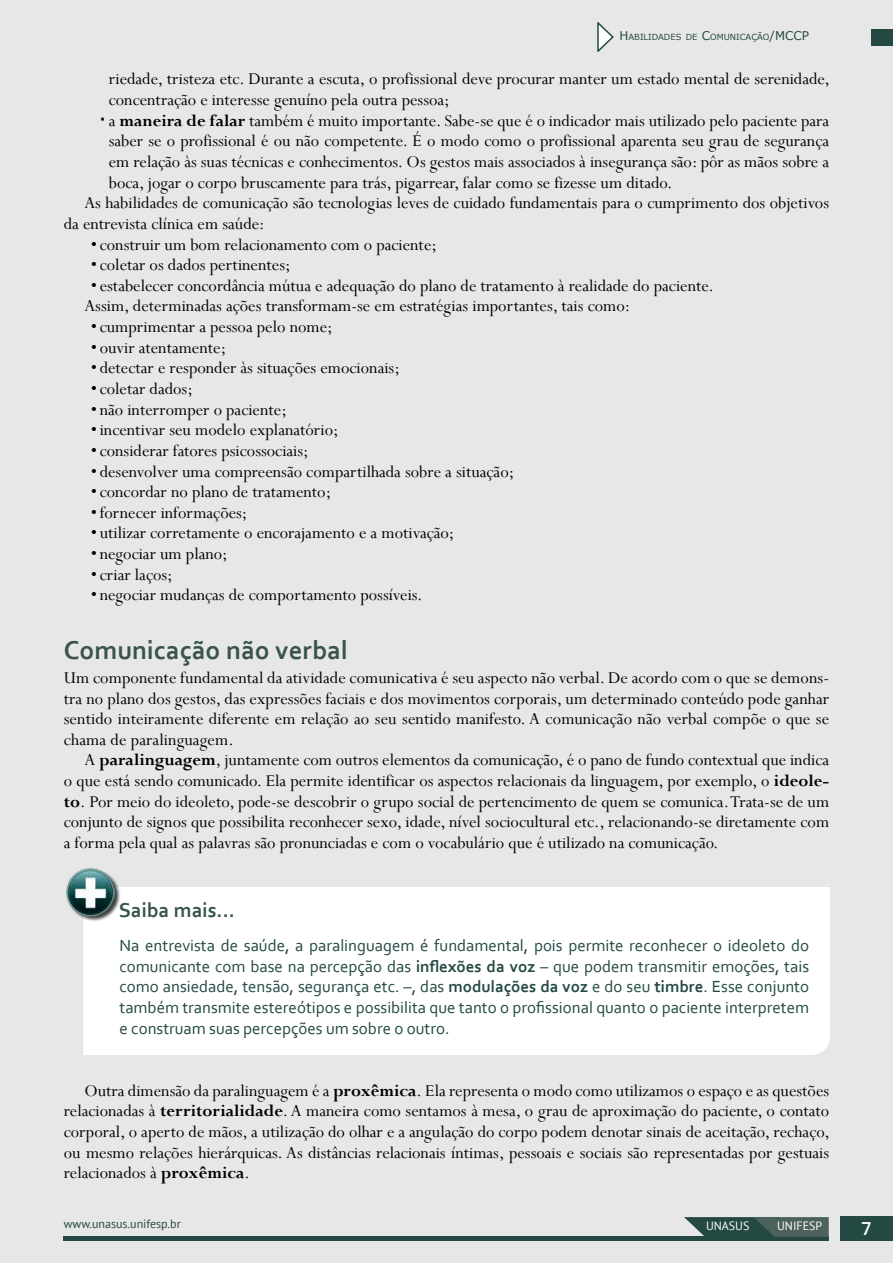
<style>
.page{position:relative;width:893px;height:1263px;background:#e7e7e7}
.page>*{position:absolute;margin:0;border:0;box-sizing:border-box;transform-origin:0 0}
.t1{font:700 27px "Corbel";color:#39544f}
.t2{font:700 21px "Corbel";color:#39544f}
.t3{font:700 19.5px "Shruti";color:#fff}
.t4{font:18.3px/20.7px "Perpetua";color:#000;text-align:justify}
.t5{font:16.8px/20.7px "Corbel";color:#244943;text-align:justify}
.t6{font:12px "PT Sans";color:#244943}
.t7{font:12px "PT Sans";color:#fff}
.t8{font:8.4px "Verdana";color:#244943}
.s1{font-size:12px}
.s2{font-weight:700}
</style>
<div class="page">
<div style="left:64px;top:1236px;width:765px;height:5px;background:#244943"></div>
<div style="left:840px;top:1217px;width:53px;height:24px;background:#244943"></div>
<svg style="left:684px;top:1217px;width:145px;height:20px"></svg>
<div style="left:872px;top:29px;width:21px;height:16px;background:#244943"></div>
<svg style="left:597px;top:22px;width:17px;height:30px"></svg>
<div style="left:83px;top:887px;width:747px;height:168px;background:#fff"></div>
<div style="left:67px;top:869px;width:54px;height:53px;background:#000;opacity:.75"></div>
<img style="left:67px;top:869px;width:48px;height:48px">
<p class="t8" style="left:619px;top:31px;width:191px"><span class="s1">H</span>ABILIDADES DE <span class="s1">C</span>OMUNICAÇÃO<span class="s1">/M CCP</span></p>
<p class="t4" style="left:109px;top:68px;width:723px">riedade, tristeza etc. Durante a escuta, o profissional deve procurar manter um estado mental de serenidade,</p>
<p class="t4" style="left:109px;top:89px;width:342px">concentração e interesse genuíno pela outra pessoa;</p>
<p class="t4" style="left:109px;top:110px;width:722px">a <span class="s2">maneira de falar</span> também é muito importante. Sabe-se que é o indicador mais utilizado pelo paciente para</p>
<p class="t4" style="left:109px;top:130px;width:722px">saber se o profissional é ou não competente. É o modo como o profissional aparenta seu grau de segurança</p>
<p class="t4" style="left:109px;top:151px;width:722px">em relação às suas técnicas e conhecimentos. Os gestos mais associados à insegurança são: pôr as mãos sobre a</p>
<p class="t4" style="left:109px;top:172px;width:561px">boca, jogar o corpo bruscamente para trás, pigarrear, falar como se fizesse um ditado.</p>
<p class="t4" style="left:84px;top:192px;width:746px">As habilidades de comunicação são tecnologias leves de cuidado fundamentais para o cumprimento dos objetivos</p>
<p class="t4" style="left:64px;top:213px;width:202px">da entrevista clínica em saúde:</p>
<p class="t4" style="left:91px;top:234px;width:348px">•construir um bom relacionamento com o paciente;</p>
<p class="t4" style="left:91px;top:254px;width:201px">•coletar os dados pertinentes;</p>
<p class="t4" style="left:84px;top:275px;width:627px;text-indent:6px">• estabelecer concordância mútua e adequação do plano de tratamento à realidade do paciente.<br>Assim, determinadas ações transformam-se em estratégias importantes, tais como:</p>
<p class="t4" style="left:91px;top:316px;width:243px">•cumprimentar a pessoa pelo nome;</p>
<p class="t4" style="left:91px;top:337px;width:137px">• ouvir atentamente;</p>
<p class="t4" style="left:91px;top:357px;width:310px">• detectar e responder às situações emocionais;</p>
<p class="t4" style="left:91px;top:378px;width:103px">•coletar dados;</p>
<p class="t4" style="left:91px;top:399px;width:197px">• não interromper o paciente;</p>
<p class="t4" style="left:91px;top:419px;width:249px">•incentivar seu modelo explanatório;</p>
<p class="t4" style="left:91px;top:440px;width:219px">•considerar fatores psicossociais;</p>
<p class="t4" style="left:91px;top:461px;width:425px">• desenvolver uma compreensão compartilhada sobre a situação;</p>
<p class="t4" style="left:91px;top:481px;width:242px">•concordar no plano de tratamento;</p>
<p class="t4" style="left:91px;top:502px;width:158px">•fornecer informações;</p>
<p class="t4" style="left:91px;top:522px;width:365px">• utilizar corretamente o encorajamento e a motivação;</p>
<p class="t4" style="left:91px;top:543px;width:138px">• negociar um plano;</p>
<p class="t4" style="left:91px;top:564px;width:83px">•criar laços;</p>
<p class="t4" style="left:91px;top:584px;width:330px">• negociar mudanças de comportamento possíveis.</p>
<h1 class="t1" style="left:64px;top:633px;width:286px">Comunicação não verbal</h1>
<p class="t4" style="left:64px;top:667px;width:767px">Um componente fundamental da atividade comunicativa é seu aspecto não verbal. De acordo com o que se demons&shy;tra no plano dos gestos, das expressões faciais e dos movimentos corporais, um determinado conteúdo pode ganhar sentido inteiramente diferente em relação ao seu sentido manifesto. A comunicação não verbal compõe o que se chama de paralinguagem.</p>
<p class="t4" style="left:64px;top:749px;width:767px;text-indent:21px">A <span class="s2">paralinguagem</span>, juntamente com outros elementos da comunicação, é o pano de fundo contextual que indica o que está sendo comunicado. Ela permite identificar os aspectos relacionais da linguagem, por exemplo, o <span class="s2">ideole&shy;to</span>. Por meio do ideoleto, pode-se descobrir o grupo social de pertencimento de quem se comunica. Trata-se de um conjunto de signos que possibilita reconhecer sexo, idade, nível sociocultural etc. , relacionando-se diretamente com a forma pela qual as palavras são pronunciadas e com o vocabulário que é utilizado na comunicação.</p>
<p class="t2" style="left:119px;top:897px;width:118px">Saiba mais...</p>
<p class="t5" style="left:119px;top:935px;width:691px">Na entrevista de saúde, a paralinguagem é fundamental, pois permite reconhecer o ideoleto do comunicante com base na percepção das <span class="s2">inflexões da voz</span> – que podem transmitir emoções, tais como ansiedade, tensão, segurança etc. –, das <span class="s2">modulações da voz</span> e do seu <span class="s2">timbre</span>. Esse conjunto também transmite estereótipos e possibilita que tanto o profissional quanto o paciente interpretem e construam suas percepções um sobre o outro.</p>
<p class="t4" style="left:64px;top:1080px;width:767px;text-indent:21px">Outra dimensão da paralinguagem é a <span class="s2">proxêmica</span>. Ela representa o modo como utilizamos o espaço e as questões relacionadas à <span class="s2">territorialidade</span>. A maneira como sentamos à mesa, o grau de aproximação do paciente, o contato corporal, o aperto de mãos, a utilização do olhar e a angulação do corpo podem denotar sinais de aceitação, rechaço, ou mesmo relações hierárquicas. As distâncias relacionais íntimas, pessoais e sociais são representadas por gestuais relacionados à <span class="s2">proxêmica</span>.</p>
<p class="t6" style="left:64px;top:1216px;width:118px">www.unasus.unifesp.br</p>
<p class="t7" style="left:706px;top:1218px;width:45px">UNASUS</p>
<p class="t7" style="left:777px;top:1218px;width:47px">UNIFESP</p>
<p class="t3" style="left:861px;top:1217px;width:12px">7</p>
</div>
